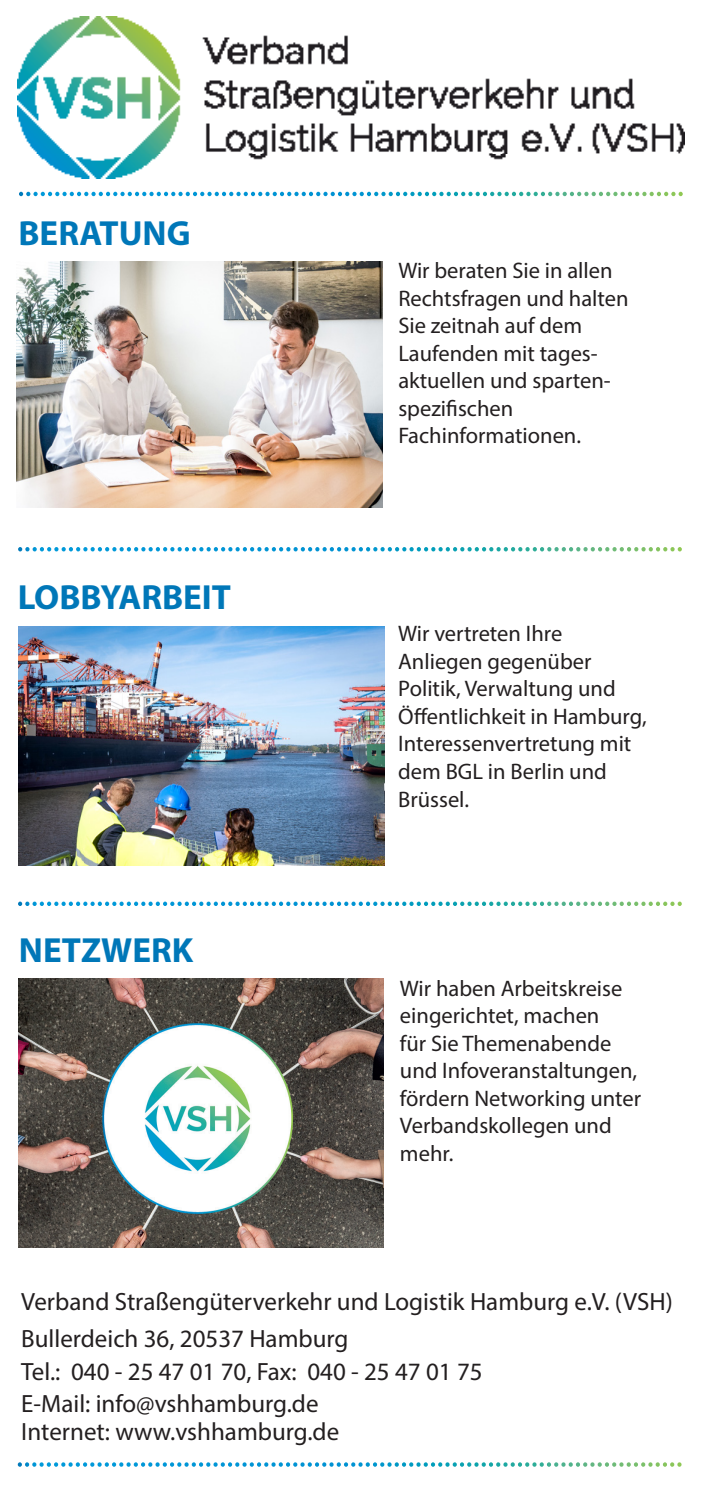
<style>
.page{position:relative;width:709px;height:1489px;background:#fff}
.page>*{position:absolute;margin:0;border:0;box-sizing:border-box;transform-origin:0 0}
.t1{font:700 35px "Myriad Pro";color:#0077b8}
.Absatzformat_2{font:25px "Myriad Pro";color:#231f20}
.t2{font:22.5px/27.5px "Myriad Pro";color:#231f20}
</style>
<div class="page">
<img style="left:17px;top:16px;width:667px;height:163px">
<img style="left:17px;top:261px;width:366px;height:246px">
<img style="left:18px;top:626px;width:366px;height:239px">
<img style="left:19px;top:978px;width:365px;height:269px">
<p class="t1" style="left:18px;top:210px;width:174px">BERATUNG</p>
<p class="t1" style="left:18px;top:574px;width:215px">LOBBYARBEIT</p>
<p class="t1" style="left:19px;top:927px;width:176px">NETZWERK</p>
<p class="t2" style="left:398px;top:256px;width:216px">Wir beraten Sie in allen</p>
<p class="t2" style="left:398px;top:284px;width:232px">Rechtsfragen und halten</p>
<p class="t2" style="left:398px;top:311px;width:185px">Sie zeitnah auf dem</p>
<p class="t2" style="left:398px;top:339px;width:201px">Laufenden mit tages-</p>
<p class="t2" style="left:398px;top:366px;width:214px">aktuellen und sparten-</p>
<p class="t2" style="left:398px;top:394px;width:116px">spezifischen</p>
<p class="t2" style="left:398px;top:421px;width:184px">Fachinformationen.</p>
<p class="t2" style="left:398px;top:619px;width:166px">Wir vertreten Ihre</p>
<p class="t2" style="left:398px;top:647px;width:195px">Anliegen gegenüber</p>
<p class="t2" style="left:398px;top:674px;width:219px">Politik, Verwaltung und</p>
<p class="t2" style="left:398px;top:702px;width:250px">Öffentlichkeit in Hamburg,<br>Interessenvertretung mit</p>
<p class="t2" style="left:398px;top:757px;width:210px">dem BGL in Berlin und</p>
<p class="t2" style="left:398px;top:784px;width:72px">Brüssel.</p>
<p class="t2" style="left:400px;top:974px;width:224px">Wir haben Arbeitskreise</p>
<p class="t2" style="left:400px;top:1001px;width:201px">eingerichtet, machen</p>
<p class="t2" style="left:400px;top:1029px;width:213px">für Sie Themenabende</p>
<p class="t2" style="left:400px;top:1056px;width:239px">und Infoveranstaltungen,</p>
<p class="t2" style="left:400px;top:1084px;width:243px">fördern Networking unter</p>
<p class="t2" style="left:400px;top:1111px;width:213px">Verbandskollegen und</p>
<p class="t2" style="left:400px;top:1139px;width:55px">mehr.</p>
<p class="Absatzformat_2" style="left:21px;top:1285px;width:653px">Verband Straßengüterverkehr und Logistik Hamburg e.V. (VSH)</p>
<p class="Absatzformat_2" style="left:21px;top:1323px;width:329px">Bullerdeich 36, 20537 Hamburg</p>
<p class="Absatzformat_2" style="left:21px;top:1355px;width:463px">Tel.: 040 - 25 47 01 70, Fax: 040 - 25 47 01 75</p>
<p class="Absatzformat_2" style="left:21px;top:1388px;width:299px">E-Mail: info@vshhamburg.de</p>
<p class="Absatzformat_2" style="left:21px;top:1415px;width:319px">Internet: www.vshhamburg.de</p>
</div>
